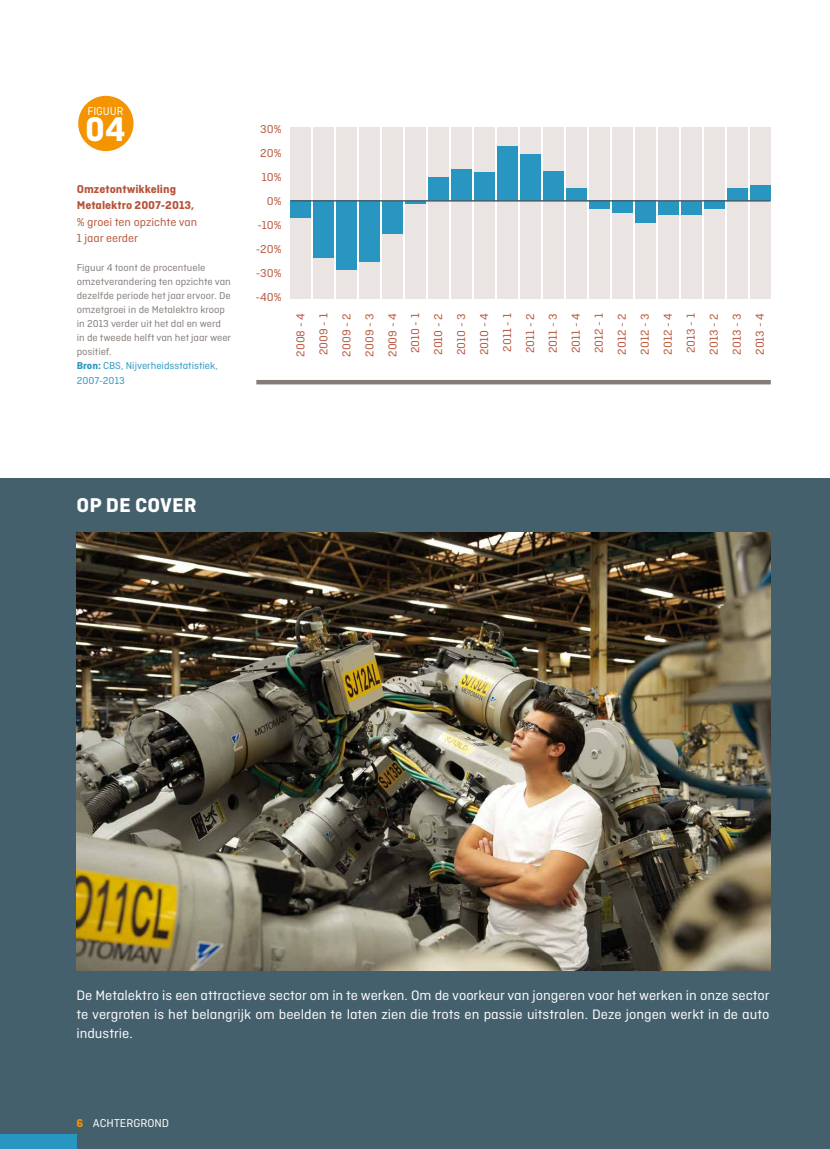
<style>
.page{position:relative;width:830px;height:1149px;background:#fff}
.page>*{position:absolute;margin:0;border:0;box-sizing:border-box;transform-origin:0 0}
.t1{font:700 36px "Ciutadella";color:#fff}
.t2{font:700 21px "Ciutadella";letter-spacing:.005em;color:#fff;scale:1.05 1}
.t3{font:14.4px/18.9px "Ciutadella";color:#fff;text-align:justify;scale:1.05 1}
.t4{font:12px/23px "Ciutadella";color:#b6543a;text-align:justify;scale:1.05 1}
.t5{font:700 12px/16.5px "Ciutadella";color:#b6543a;scale:1.05 1}
.t6{font:12px "Ciutadella";color:#fff;scale:1.05 1}
.t7{font:12px "Ciutadella";color:#fff}
.t8{font:10.5px/14.1px "Ciutadella";color:#847c78;scale:1.05 1}
.s1{font-weight:700;color:#2896c1}
.s2{color:#2896c1}
.s3{font-weight:700;color:#f39400}
</style>
<div class="page">
<div style="left:0;top:478px;width:829px;height:670px;background:#45606d"></div>
<div style="left:290px;top:127px;width:21px;height:171px;background:#eae4e2"></div>
<div style="left:313px;top:127px;width:21px;height:171px;background:#eae4e2"></div>
<div style="left:336px;top:127px;width:21px;height:171px;background:#eae4e2"></div>
<div style="left:359px;top:127px;width:21px;height:171px;background:#eae4e2"></div>
<div style="left:382px;top:127px;width:21px;height:171px;background:#eae4e2"></div>
<div style="left:405px;top:127px;width:21px;height:171px;background:#eae4e2"></div>
<div style="left:428px;top:127px;width:21px;height:171px;background:#eae4e2"></div>
<div style="left:634px;top:127px;width:21px;height:171px;background:#eae4e2"></div>
<div style="left:451px;top:127px;width:20px;height:171px;background:#eae4e2"></div>
<div style="left:657px;top:127px;width:21px;height:171px;background:#eae4e2"></div>
<div style="left:474px;top:127px;width:20px;height:171px;background:#eae4e2"></div>
<div style="left:680px;top:127px;width:21px;height:171px;background:#eae4e2"></div>
<div style="left:497px;top:127px;width:20px;height:171px;background:#eae4e2"></div>
<div style="left:703px;top:127px;width:21px;height:171px;background:#eae4e2"></div>
<div style="left:520px;top:127px;width:20px;height:171px;background:#eae4e2"></div>
<div style="left:726px;top:127px;width:21px;height:171px;background:#eae4e2"></div>
<div style="left:543px;top:127px;width:20px;height:171px;background:#eae4e2"></div>
<div style="left:749px;top:127px;width:21px;height:171px;background:#eae4e2"></div>
<div style="left:566px;top:127px;width:20px;height:171px;background:#eae4e2"></div>
<div style="left:589px;top:127px;width:20px;height:171px;background:#eae4e2"></div>
<div style="left:612px;top:127px;width:20px;height:171px;background:#eae4e2"></div>
<div style="left:78px;top:96px;width:55px;height:55px;background:#f39400;border-radius:50%"></div>
<div style="left:290px;top:200px;width:21px;height:18px;background:#2896c1"></div>
<div style="left:313px;top:200px;width:21px;height:58px;background:#2896c1"></div>
<div style="left:336px;top:200px;width:21px;height:70px;background:#2896c1"></div>
<div style="left:359px;top:200px;width:21px;height:62px;background:#2896c1"></div>
<div style="left:382px;top:200px;width:21px;height:33px;background:#2896c1"></div>
<hr style="left:405px;top:200px;width:21px;height:3px;background:#2896c1">
<div style="left:428px;top:177px;width:21px;height:23px;background:#2896c1"></div>
<div style="left:634px;top:200px;width:21px;height:23px;background:#2896c1"></div>
<div style="left:451px;top:169px;width:20px;height:31px;background:#2896c1"></div>
<div style="left:657px;top:200px;width:21px;height:14px;background:#2896c1"></div>
<div style="left:474px;top:172px;width:20px;height:28px;background:#2896c1"></div>
<div style="left:680px;top:200px;width:21px;height:14px;background:#2896c1"></div>
<div style="left:497px;top:146px;width:20px;height:54px;background:#2896c1"></div>
<div style="left:703px;top:200px;width:21px;height:9px;background:#2896c1"></div>
<div style="left:520px;top:154px;width:20px;height:46px;background:#2896c1"></div>
<div style="left:726px;top:188px;width:21px;height:12px;background:#2896c1"></div>
<div style="left:543px;top:171px;width:20px;height:29px;background:#2896c1"></div>
<div style="left:749px;top:185px;width:21px;height:15px;background:#2896c1"></div>
<div style="left:566px;top:188px;width:20px;height:13px;background:#2896c1"></div>
<div style="left:589px;top:200px;width:20px;height:9px;background:#2896c1"></div>
<div style="left:612px;top:200px;width:20px;height:13px;background:#2896c1"></div>
<hr style="left:290px;top:200px;width:480px;height:1px;background:#45606d">
<hr style="left:256px;top:380px;width:514px;height:4px;background:#847c78">
<div style="left:0;top:1133px;width:77px;height:15px;background:#2896c1"></div>
<img style="left:77px;top:532px;width:693px;height:437px">
<p class="t7" style="left:87px;top:104px;width:38px">FIGUUR</p>
<h1 class="t1" style="left:85px;top:108px;width:42px">04</h1>
<p class="t5" style="left:77px;top:181px;width:113px">Omzetontwikkeling<br>Metalektro 2007-2013,</p>
<p class="t4" style="left:77px;top:214px;width:116px;line-height:16.5px">% groei ten opzichte van<br>1 jaar eerder</p>
<p class="t8" style="left:77px;top:260px;width:148px">Figuur 4 toont de procentuele omzetverandering ten opzichte van dezelfde periode het jaar ervoor. De omzetgroei in de Metalektro kroop in 2013 verder uit het dal en werd in de tweede helft van het jaar weer positief.<br><span class="s1">Bron:</span> <span class="s2">CBS, Nijverheidsstatistiek,<br>2007-2013</span></p>
<p class="t4" style="left:255px;top:117px;width:26px;line-height:24px;text-align:right">30%<br>20%<br>10%<br>0% -10% -20% -30% -40%</p>
<p class="t4" style="left:289px;top:357px;width:43px;rotate:-90deg">2008 - 4<br>2009 - 1</p>
<p class="t4" style="left:472px;top:355px;width:41px;text-align:center;rotate:-90deg">2010 - 4<br>2011 - 1</p>
<p class="t4" style="left:679px;top:353px;width:40px;rotate:-90deg">2013 - 1</p>
<p class="t4" style="left:335px;top:357px;width:43px;rotate:-90deg">2009 - 2<br>2009 - 3<br>2009 - 4<br>2010 - 1<br>2010 - 2<br>2010 - 3</p>
<p class="t4" style="left:518px;top:354px;width:41px;rotate:-90deg">2011 - 2<br>2011 - 3<br>2011 - 4<br>2012 - 1<br>2012 - 2<br>2012 - 3<br>2012 - 4</p>
<p class="t4" style="left:702px;top:355px;width:41px;rotate:-90deg">2013 - 2<br>2013 - 3<br>2013 - 4</p>
<h2 class="t2" style="left:77px;top:493px;width:116px">OP DE COVER</h2>
<p class="t3" style="left:76px;top:985px;width:661px">De Metalektro is een attractieve sector om in te werken. Om de voorkeur van jongeren voor het werken in onze sector te vergroten is het belangrijk om beelden te laten zien die trots en passie uitstralen. Deze jongen werkt in de auto industrie.</p>
<p class="t6" style="left:77px;top:1116px;width:89px"><span class="s3">6</span> ACHTERGROND</p>
</div>
